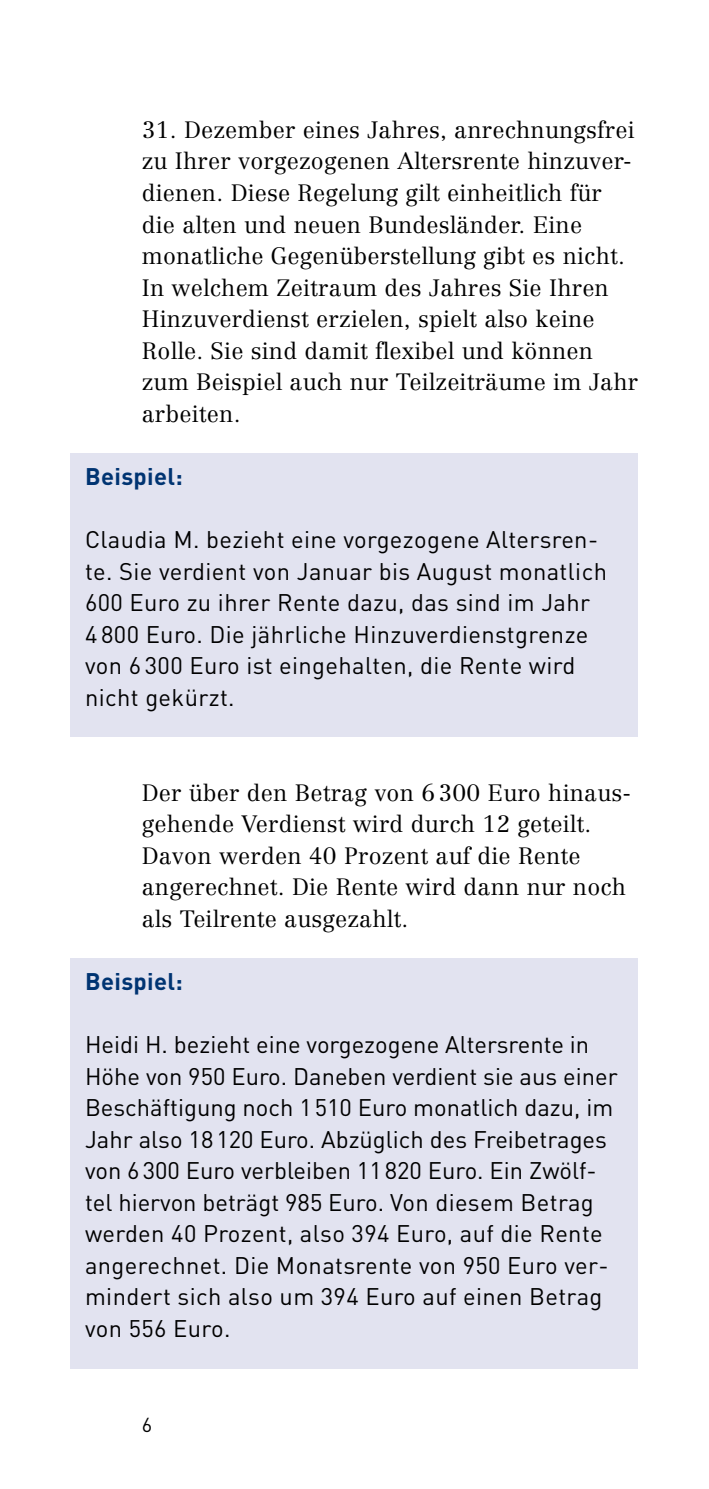
<style>
.page{position:relative;width:709px;height:1489px;background:#fff}
.page>*{position:absolute;margin:0;border:0;box-sizing:border-box;transform-origin:0 0}
.t1{font:23.75px/31.5px "DIN";letter-spacing:.015em;color:#000}
.t2{font:700 23.75px "DIN";letter-spacing:.015em;color:#003472}
.t3{font:300 23.25px/31.5px "Centennial";letter-spacing:.01em;color:#000}
.t4{font:20px "DIN";color:#000}
</style>
<div class="page">
<div style="left:71px;top:958px;width:567px;height:410px;background:#e2e3f0"></div>
<div style="left:71px;top:453px;width:567px;height:284px;background:#e2e3f0"></div>
<p class="t3" style="left:142px;top:114px;width:498px">31. Dezember eines Jahres, anrechnungsfrei zu Ihrer vorgezogenen Altersrente hinzuver&shy;dienen. Diese Regelung gilt einheitlich für die alten und neuen Bundesländer. Eine monatliche Gegenüberstellung gibt es nicht.<br>In welchem Zeitraum des Jahres Sie Ihren Hinzuverdienst erzielen, spielt also keine Rolle. Sie sind damit flexibel und können zum Beispiel auch nur Teilzeiträume im Jahr arbeiten.</p>
<h3 class="t2" style="left:85px;top:461px;width:99px">Beispiel:</h3>
<p class="t1" style="left:85px;top:523px;width:523px">Claudia M. bezieht eine vorgezogene Altersren&shy;te. Sie verdient von Januar bis August monatlich 600 Euro zu ihrer Rente dazu, das sind im Jahr 4 800 Euro. Die jährliche Hinzuverdienstgrenze von 6 300 Euro ist eingehalten, die Rente wird nicht gekürzt.</p>
<p class="t3" style="left:142px;top:776px;width:491px">Der über den Betrag von 6 300 Euro hinaus&shy;gehende Verdienst wird durch 12 geteilt.<br>Davon werden 40 Prozent auf die Rente angerechnet. Die Rente wird dann nur noch als Teilrente ausgezahlt.</p>
<h3 class="t2" style="left:85px;top:965px;width:99px">Beispiel:</h3>
<p class="t1" style="left:85px;top:1028px;width:534px">Heidi H. bezieht eine vorgezogene Alters rente in Höhe von 950 Euro. Daneben verdient sie aus einer Beschäftigung noch 1 510 Euro monatlich dazu, im Jahr also 18 120 Euro. Abzüglich des Freibe trages von 6 300 Euro verbleiben 11 820 Euro. Ein Zwölf&shy;tel hiervon beträgt 985 Euro. Von diesem Betrag werden 40 Prozent, also 394 Euro, auf die Rente angerechnet. Die Monatsrente von 950 Euro ver&shy;mindert sich also um 394 Euro auf einen Betrag von 556 Euro.</p>
<p class="t4" style="left:142px;top:1411px;width:12px">6</p>
</div>
